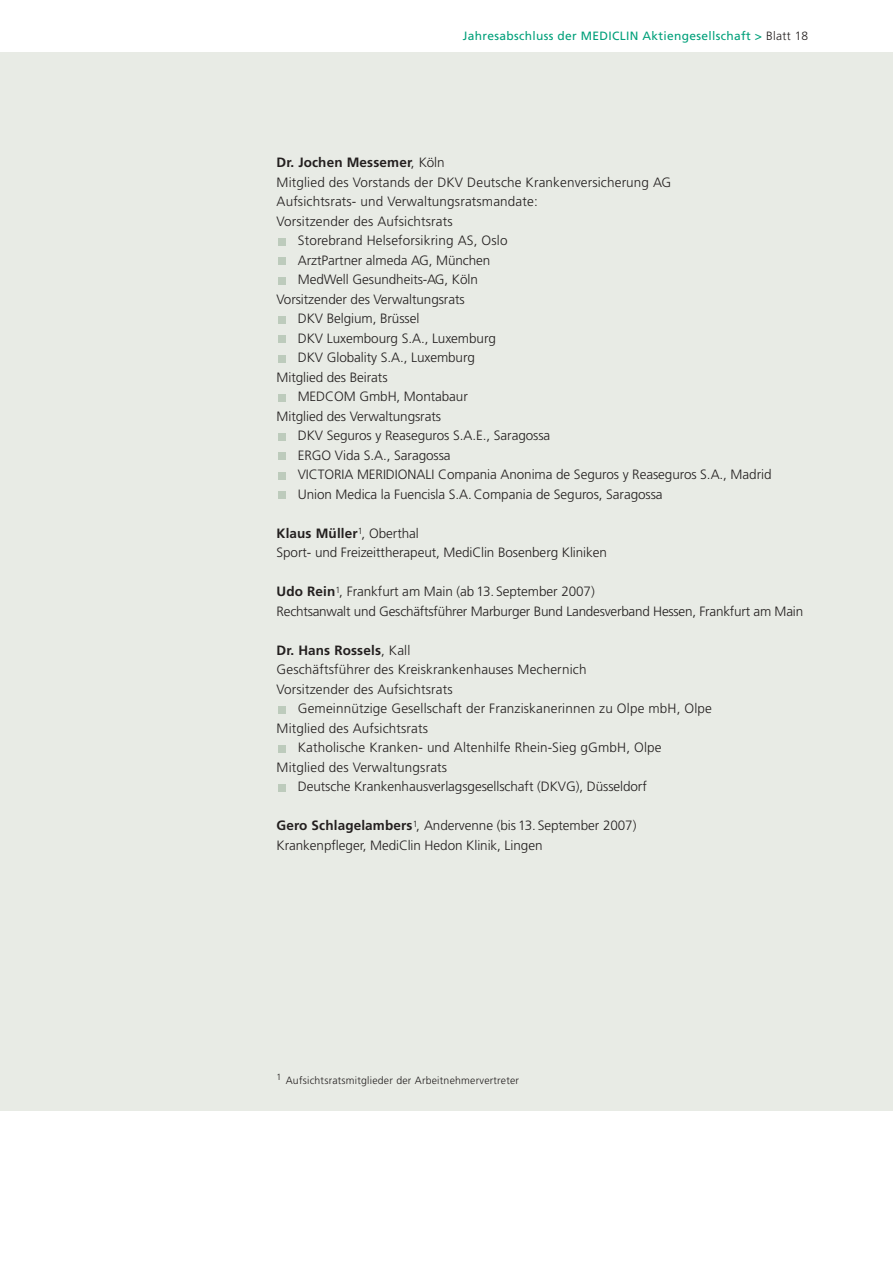
<style>
.page{position:relative;width:893px;height:1263px;background:#fff}
.page>*{position:absolute;margin:0;border:0;box-sizing:border-box;transform-origin:0 0}
.t1{font:300 13.5px/19.5px "Frutiger";letter-spacing:-.005em;color:#231f1f}
.t2{font:700 13.5px "Frutiger";letter-spacing:.01em;color:#231f1f}
.t3{font:12px "Frutiger";letter-spacing:.03em;color:#00a07a}
.t4{font:300 10.5px "Frutiger";letter-spacing:.02em;color:#231f1f}
.s1{font-weight:300;color:#231f1f}
.s2{font-weight:300}
.s3{font-weight:700}
</style>
<div class="page">
<div style="left:0;top:53px;width:892px;height:1058px;background:#e8ebe5"></div>
<div style="left:278px;top:784px;width:7px;height:7px;background:#bdcbbc"></div>
<div style="left:278px;top:745px;width:7px;height:7px;background:#bdcbbc"></div>
<div style="left:278px;top:706px;width:7px;height:7px;background:#bdcbbc"></div>
<div style="left:278px;top:492px;width:7px;height:7px;background:#bdcbbc"></div>
<div style="left:278px;top:472px;width:7px;height:7px;background:#bdcbbc"></div>
<div style="left:278px;top:453px;width:7px;height:7px;background:#bdcbbc"></div>
<div style="left:278px;top:433px;width:7px;height:7px;background:#bdcbbc"></div>
<div style="left:278px;top:394px;width:7px;height:7px;background:#bdcbbc"></div>
<div style="left:278px;top:355px;width:7px;height:7px;background:#bdcbbc"></div>
<div style="left:278px;top:336px;width:7px;height:7px;background:#bdcbbc"></div>
<div style="left:278px;top:316px;width:7px;height:7px;background:#bdcbbc"></div>
<div style="left:278px;top:277px;width:7px;height:7px;background:#bdcbbc"></div>
<div style="left:278px;top:258px;width:7px;height:7px;background:#bdcbbc"></div>
<div style="left:278px;top:238px;width:7px;height:7px;background:#bdcbbc"></div>
<p class="t3" style="left:462px;top:31px;width:347px">Jahresabschluss der MEDICLIN Aktiengesellschaft &gt; <span class="s1">Blatt 18</span></p>
<p class="t2" style="left:276px;top:157px;width:170px">Dr. Jochen Messemer<span class="s2">, Köln</span></p>
<p class="t1" style="left:276px;top:174px;width:396px">Mitglied des Vorstands der DKV Deutsche Krankenversicherung AG</p>
<p class="t1" style="left:276px;top:193px;width:263px">Aufsichtsrats- und Verwaltungsratsmandate:</p>
<p class="t1" style="left:276px;top:213px;width:178px">Vorsitzender des Aufsichtsrats</p>
<p class="t1" style="left:298px;top:232px;width:211px">Storebrand Helseforsikring AS, Oslo</p>
<p class="t1" style="left:298px;top:252px;width:194px">ArztPartner almeda AG, München</p>
<p class="t1" style="left:298px;top:271px;width:182px">MedWell Gesundheits-AG, Köln</p>
<p class="t1" style="left:276px;top:291px;width:190px">Vorsitzender des Verwaltungsrats</p>
<p class="t1" style="left:298px;top:310px;width:123px">DKV Belgium, Brüssel</p>
<p class="t1" style="left:298px;top:330px;width:200px">DKV Luxembourg S.A., Luxemburg</p>
<p class="t1" style="left:298px;top:349px;width:179px">DKV Globality S.A., Luxemburg</p>
<p class="t1" style="left:276px;top:369px;width:113px">Mitglied des Beirats</p>
<p class="t1" style="left:298px;top:388px;width:172px">MEDCOM GmbH, Montabaur</p>
<p class="t1" style="left:276px;top:407px;width:166px">Mitglied des Verwaltungsrats</p>
<p class="t1" style="left:298px;top:427px;width:254px">DKV Seguros y Reaseguros S.A.E., Saragossa</p>
<p class="t1" style="left:298px;top:446px;width:154px">ERGO Vida S.A., Saragossa</p>
<p class="t1" style="left:298px;top:466px;width:475px">VICTORIA MERIDIONALI Compania Anonima de Seguros y Reaseguros S.A., Madrid</p>
<p class="t1" style="left:298px;top:485px;width:366px">Union Medica la Fuencisla S.A.Compania de Seguros, Saragossa</p>
<p class="t1" style="left:276px;top:524px;width:332px"><span class="s3">Klaus Müller</span><sup>1</sup>, Oberthal<br>Sport- und Freizeittherapeut, MediClin Bosenberg Kliniken</p>
<p class="t1" style="left:276px;top:583px;width:528px"><span class="s3">Udo Rein</span><sup>1</sup>, Frankfurt am Main (ab 13.September 2007)<br>Rechtsanwalt und Geschäftsführer Marburger Bund Landesverband Hessen, Frankfurt am Main</p>
<p class="t1" style="left:276px;top:642px;width:311px"><span class="s3">Dr. Hans Rossels</span>, Kall<br>Geschäftsführer des Kreiskrankenhauses Mechernich<br>Vorsitzender des Aufsichtsrats</p>
<p class="t1" style="left:298px;top:700px;width:415px">Gemeinnützige Gesellschaft der Franziskanerinnen zu Olpe mbH, Olpe</p>
<p class="t1" style="left:276px;top:719px;width:153px">Mitglied des Aufsichtsrats</p>
<p class="t1" style="left:298px;top:739px;width:365px">Katholische Kranken- und Altenhilfe Rhein-Sieg gGmbH, Olpe</p>
<p class="t1" style="left:276px;top:758px;width:172px">Mitglied des Verwaltungsrats</p>
<p class="t1" style="left:298px;top:778px;width:350px">Deutsche Krankenhausverlagsgesellschaft (DKVG), Düsseldorf</p>
<p class="t1" style="left:276px;top:817px;width:361px"><span class="s3">Gero Schlagelambers</span><sup>1</sup>, Andervenne (bis 13.September 2007)<br>Krankenpfleger, MediClin Hedon Klinik, Lingen</p>
<p class="t4" style="left:276px;top:1076px;width:244px"><sup>1</sup> Aufsichtsratsmitglieder der Arbeitnehmervertreter</p>
</div>
